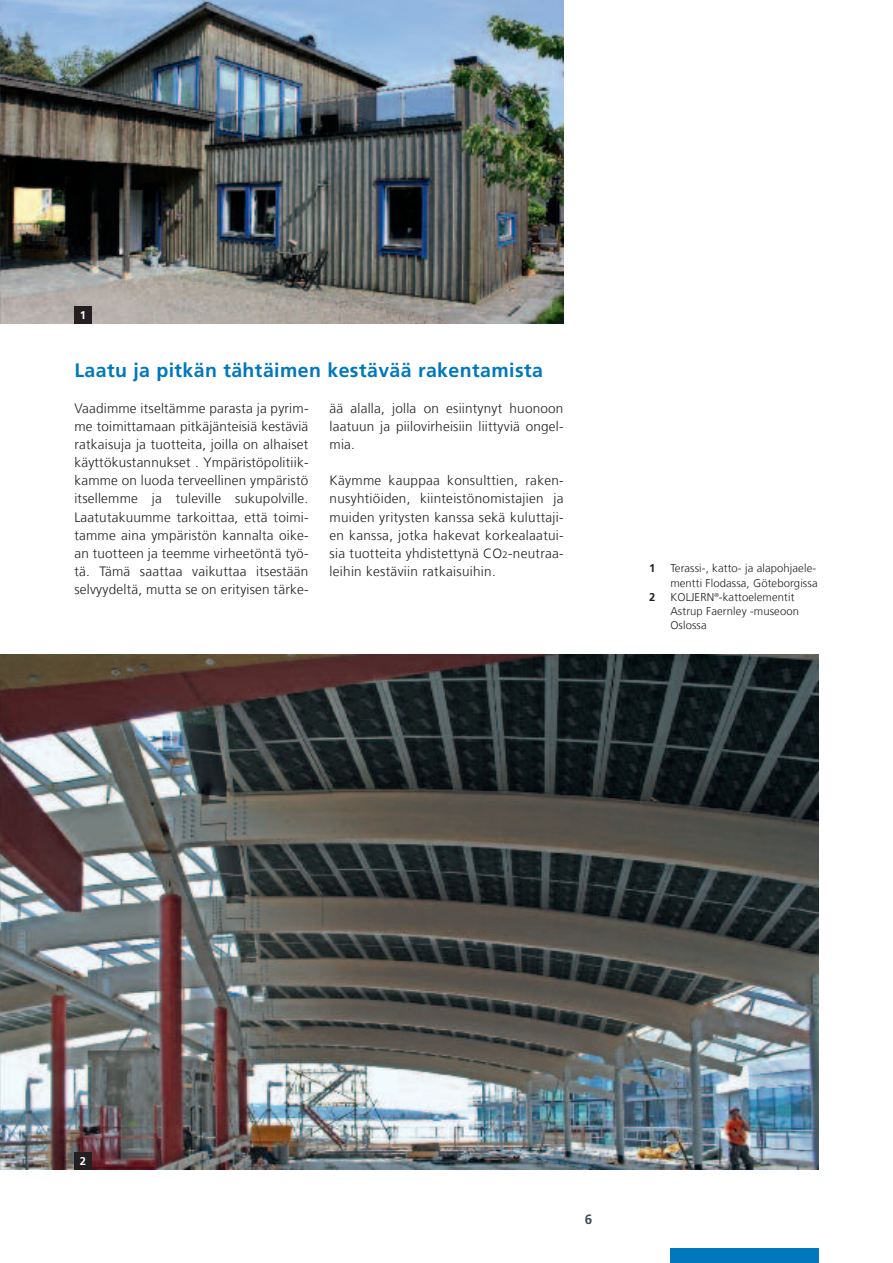
<style>
.page{position:relative;width:893px;height:1263px;background:#fff}
.page>*{position:absolute;margin:0;border:0;box-sizing:border-box;transform-origin:0 0}
.t1{font:700 19.5px "Frutiger LT Com";letter-spacing:.02em;color:#0078bd}
.t2{font:300 13.5px/18px "Frutiger LT Com";letter-spacing:.015em;color:#231f20;text-align:justify}
.t3{font:700 13.5px "Frutiger LT Com";color:#3d4f59}
.t4{font:300 11.25px/14.2px "Frutiger LT Com";letter-spacing:.01em;color:#231f20}
.t5{font:700 11.25px "Frutiger LT Com";color:#fff}
.t6{font:700 11.25px "Frutiger LT Com";color:#231f20}
.s1{font-size:9.45px}
</style>
<div class="page">
<div style="left:670px;top:1248px;width:149px;height:15px;background:#0078bd"></div>
<img style="left:0;top:655px;width:819px;height:514px">
<img style="left:0;top:0;width:563px;height:323px">
<div style="left:74px;top:306px;width:17px;height:17px;background:#231f20"></div>
<div style="left:74px;top:1152px;width:17px;height:17px;background:#231f20"></div>
<p class="t5" style="left:80px;top:310px;width:8px">1</p>
<h1 class="t1" style="left:74px;top:363px;width:470px">Laatu ja pitkän tähtäimen kestävää rakentamista</h1>
<p class="t2" style="left:74px;top:401px;width:236px">Vaadimme itseltämme parasta ja pyrim&shy;me toimittamaan pitkäjänteisiä kestäviä ratkaisuja ja tuotteita, joilla on alhaiset käyttökustannukset . Ympäristöpolitiik&shy;kamme on luoda terveellinen ympäristö itsellemme ja tuleville sukupolville.<br>Laatutakuumme tarkoittaa, että toimi&shy;tamme aina ympäristön kannalta oike&shy;an tuotteen ja teemme virheetöntä työ&shy;tä. Tämä saattaa vaikuttaa itsestään selvyydeltä, mutta se on erityisen tärke-</p>
<p class="t2" style="left:330px;top:401px;width:236px">ää alalla, jolla on esiintynyt huonoon laatuun ja piilovirheisiin liittyviä ongel&shy;mia.</p>
<p class="t2" style="left:330px;top:473px;width:236px">Käymme kauppaa konsulttien, raken&shy;nusyhtiöiden, kiinteistönomistajien ja muiden yritysten kanssa sekä kuluttaji&shy;en kanssa, jotka hakevat korkealaatui&shy;sia tuotteita yhdistettynä CO<span class="s1">2</span>-neutraa&shy;leihin kestäviin ratkaisuihin.</p>
<p class="t6" style="left:649px;top:564px;width:8px">1</p>
<p class="t4" style="left:670px;top:562px;width:149px">Terassi-, katto- ja alapohjaele&shy;mentti Flodassa, Göteborgissa</p>
<p class="t6" style="left:649px;top:592px;width:8px">2</p>
<p class="t4" style="left:670px;top:591px;width:130px">KOLJERN<sup>®</sup>-kattoelementit<br>Astrup Faernley -museoon<br>Oslossa</p>
<p class="t5" style="left:80px;top:1156px;width:8px">2</p>
<p class="t3" style="left:585px;top:1213px;width:9px">6</p>
</div>
